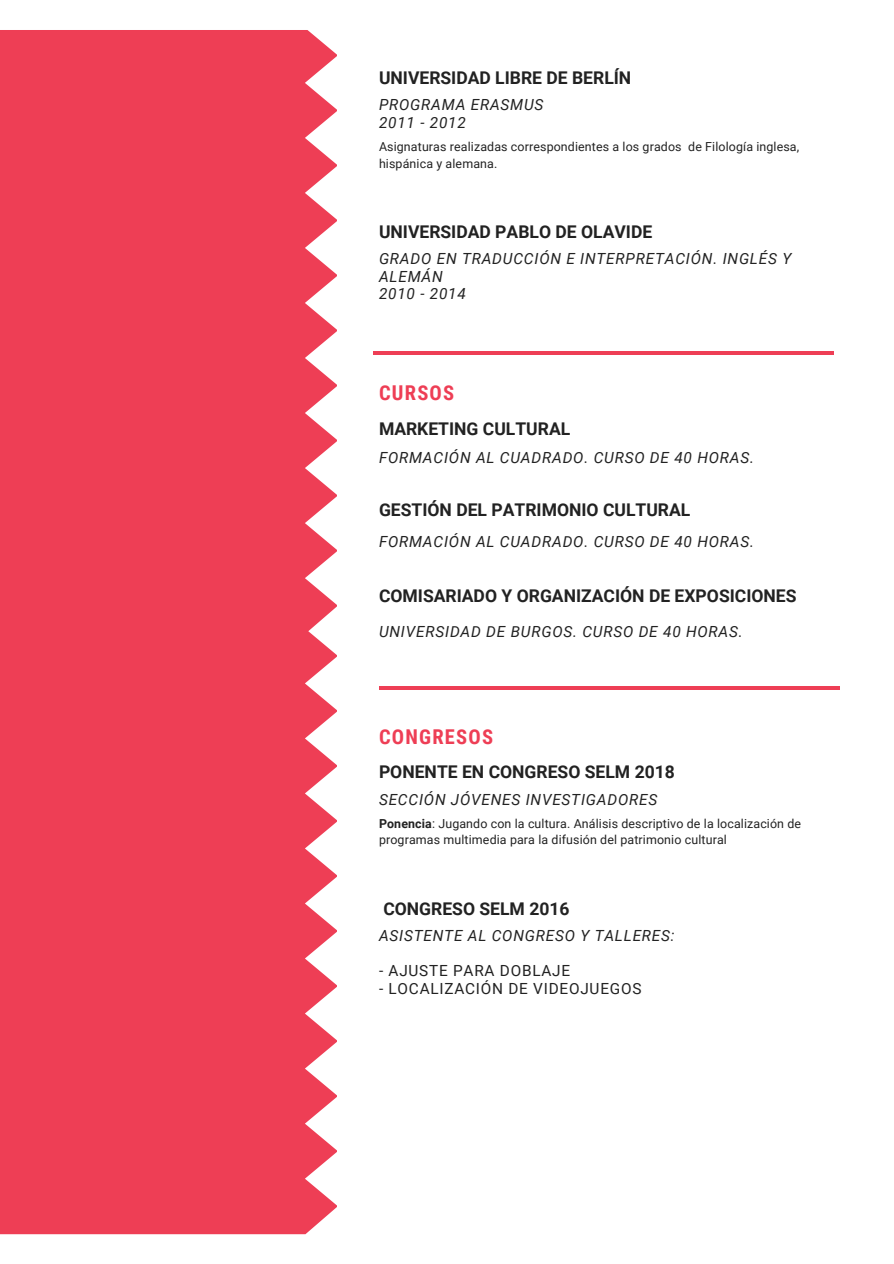
<style>
.page{position:relative;width:894px;height:1264px;background:#fff}
.page>*{position:absolute;margin:0;border:0;box-sizing:border-box;transform-origin:0 0}
.t1{font:700 20.4px "Roboto Condensed";letter-spacing:.06em;color:#ee3e55}
.t2{font:700 17.55px "Roboto";color:#222}
.t3{font:italic 15.3px/17.5px "Roboto";letter-spacing:.05em;color:#222}
.t4{font:15.3px "Roboto";letter-spacing:.05em;color:#222}
.t5{font:12.45px/16.5px "Roboto";letter-spacing:.01em;color:#222}
.s1{font-weight:700}
</style>
<div class="page">
<div style="left:0;top:30px;width:336px;height:600px;background:#ee3e55"></div>
<div style="left:0;top:630px;width:336px;height:604px;background:#ee3e55"></div>
<hr style="left:373px;top:351px;width:460px;height:4px;background:#ee3e55">
<hr style="left:379px;top:686px;width:460px;height:3px;background:#ee3e55">
<p class="t2" style="left:379px;top:67px;width:254px">UNIVERSIDAD LIBRE DE BERLÍN</p>
<p class="t3" style="left:379px;top:96px;width:166px">PROGRAMA ERASMUS<br>2011 - 2012</p>
<p class="t5" style="left:379px;top:139px;width:421px">Asignaturas realizadas correspondientes a los grados de Filología inglesa, hispánica y alemana.</p>
<p class="t2" style="left:379px;top:222px;width:275px">UNIVERSIDAD PABLO DE OLAVIDE</p>
<p class="t3" style="left:379px;top:250px;width:414px">GRADO EN TRADUCCIÓN E INTERPRETACIÓN. INGLÉS Y<br>ALEMÁN<br>2010 - 2014</p>
<h1 class="t1" style="left:379px;top:381px;width:77px">CURSOS</h1>
<p class="t2" style="left:379px;top:419px;width:193px">MARKETING CULTURAL</p>
<p class="t3" style="left:379px;top:449px;width:376px">FORMACIÓN AL CUADRADO. CURSO DE 40 HORAS.</p>
<p class="t2" style="left:379px;top:499px;width:313px">GESTIÓN DEL PATRIMONIO CULTURAL</p>
<p class="t3" style="left:379px;top:532px;width:376px">FORMACIÓN AL CUADRADO. CURSO DE 40 HORAS.</p>
<p class="t2" style="left:379px;top:585px;width:419px">COMISARIADO Y ORGANIZACIÓN DE EXPOSICIONES</p>
<p class="t3" style="left:379px;top:623px;width:365px">UNIVERSIDAD DE BURGOS. CURSO DE 40 HORAS.</p>
<h1 class="t1" style="left:379px;top:724px;width:115px">CONGRESOS</h1>
<p class="t2" style="left:379px;top:762px;width:297px">PONENTE EN CONGRESO SELM 2018</p>
<p class="t5" style="left:379px;top:815px;width:423px"><span class="s1">Ponencia</span>: Jugando con la cultura. Análisis descriptivo de la localización de programas multimedia para la difusión del patrimonio cultural</p>
<p class="t3" style="left:379px;top:790px;width:280px">SECCIÓN JÓVENES INVESTIGADORES</p>
<p class="t2" style="left:383px;top:898px;width:188px">CONGRESO SELM 2016</p>
<p class="t3" style="left:379px;top:927px;width:297px">ASISTENTE AL CONGRESO Y TALLERES:</p>
<p class="t4" style="left:379px;top:961px;width:192px">- AJUSTE PARA DOBLAJE</p>
<p class="t4" style="left:379px;top:979px;width:264px">- LOCALIZACIÓN DE VIDEOJUEGOS</p>
</div>
